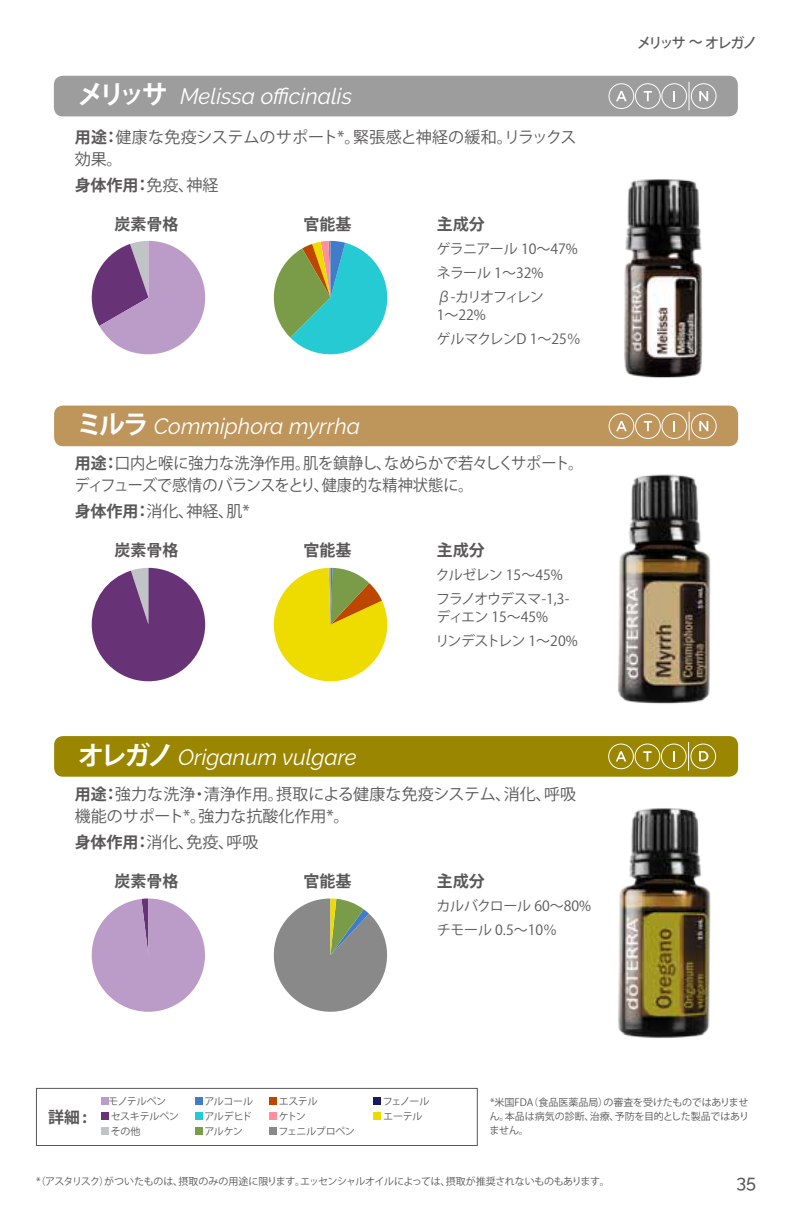
<style>
.page{position:relative;width:792px;height:1224px;background:#fff}
.page>*{position:absolute;margin:0;border:0;box-sizing:border-box;transform-origin:0 0}
.t1{font:italic 22.2px "Raleway";color:#fff}
.t2{font:500 18px "Raleway";color:#595757}
.t3{font:16px/22px "Koz Go Pro";color:#595757}
.t4{font:16px/22px "Koz Go Pro";color:#595757;scale:.95 1}
.t5{font:700 16px "Koz Go Pro";color:#595757}
.t6{font:14px/24px "Koz Go Pro";letter-spacing:-.045em;color:#595757}
.t7{font:14px/24px "Koz Go Pro";letter-spacing:-.07em;color:#595757}
.t8{font:14px/24px "Koz Go Pro";letter-spacing:-.015em;color:#595757}
.t9{font:14px/24px "Koz Go Pro";letter-spacing:-.01em;color:#595757}
.t10{font:500 14px "Koz Go Pro";letter-spacing:-.135em;color:#595757}
.t11{font:10px/15px "Koz Go Pro";letter-spacing:-.03em;color:#595757;text-align:justify}
.t12{font:10px/15px "Koz Go Pro";letter-spacing:-.05em;color:#595757}
.s1{font-family:"Koz Go Pro";font-weight:700;font-style:normal;font-size:26px}
.s2{font-weight:700}
.s3{font-weight:400}
</style>
<div class="page">
<div style="left:36px;top:1088px;width:442px;height:58px;border:1px solid #595757"></div>
<div style="left:101px;top:1097px;width:8px;height:8px;background:#bb9bc7"></div>
<div style="left:101px;top:1112px;width:8px;height:8px;background:#683277"></div>
<div style="left:101px;top:1127px;width:8px;height:8px;background:#c1c4c6"></div>
<div style="left:195px;top:1097px;width:7px;height:8px;background:#407cca"></div>
<div style="left:195px;top:1112px;width:7px;height:8px;background:#26cad3"></div>
<div style="left:195px;top:1127px;width:7px;height:8px;background:#7a9c49"></div>
<div style="left:269px;top:1097px;width:8px;height:8px;background:#bd4700"></div>
<div style="left:269px;top:1112px;width:8px;height:8px;background:#ff8f9f"></div>
<div style="left:269px;top:1127px;width:8px;height:8px;background:#898989"></div>
<div style="left:373px;top:1097px;width:8px;height:8px;background:#171c61"></div>
<div style="left:373px;top:1112px;width:8px;height:8px;background:#eedc00"></div>
<img style="left:618px;top:808px;width:93px;height:230px">
<div style="left:54px;top:736px;width:684px;height:41px;background:#9b8600;border-radius:9px"></div>
<div style="left:608px;top:744px;width:26px;height:25px;border:1px solid #fff;border-radius:50%"></div>
<div style="left:690px;top:744px;width:26px;height:25px;border:1px solid #fff;border-radius:50%"></div>
<svg style="left:92px;top:899px;width:113px;height:113px"></svg>
<svg style="left:273px;top:899px;width:115px;height:113px"></svg>
<div style="left:54px;top:406px;width:684px;height:40px;background:#be955b;border-radius:9px"></div>
<img style="left:616px;top:474px;width:98px;height:303px">
<svg style="left:689px;top:412px;width:1px;height:28px"></svg>
<div style="left:609px;top:413px;width:25px;height:26px;border:1px solid #fff;border-radius:50%"></div>
<svg style="left:616px;top:421px;width:11px;height:10px"></svg>
<div style="left:635px;top:413px;width:26px;height:26px;border:1px solid #fff;border-radius:50%"></div>
<svg style="left:644px;top:421px;width:8px;height:10px"></svg>
<div style="left:662px;top:413px;width:25px;height:26px;border:1px solid #fff;border-radius:50%"></div>
<svg style="left:673px;top:421px;width:2px;height:10px"></svg>
<div style="left:691px;top:413px;width:26px;height:26px;border:1px solid #fff;border-radius:50%"></div>
<svg style="left:699px;top:421px;width:9px;height:10px"></svg>
<svg style="left:92px;top:568px;width:113px;height:113px"></svg>
<svg style="left:273px;top:568px;width:115px;height:114px"></svg>
<div style="left:54px;top:76px;width:684px;height:40px;background:#9d9d9e;border-radius:9px"></div>
<img style="left:624px;top:179px;width:79px;height:199px">
<svg style="left:689px;top:82px;width:1px;height:28px"></svg>
<div style="left:609px;top:83px;width:25px;height:26px;border:1px solid #fff;border-radius:50%"></div>
<svg style="left:616px;top:91px;width:11px;height:10px"></svg>
<div style="left:635px;top:83px;width:26px;height:26px;border:1px solid #fff;border-radius:50%"></div>
<svg style="left:644px;top:91px;width:8px;height:10px"></svg>
<div style="left:661px;top:83px;width:26px;height:26px;border:1px solid #fff;border-radius:50%"></div>
<svg style="left:673px;top:91px;width:2px;height:10px"></svg>
<div style="left:691px;top:83px;width:26px;height:26px;border:1px solid #fff;border-radius:50%"></div>
<svg style="left:699px;top:91px;width:9px;height:10px"></svg>
<svg style="left:91px;top:241px;width:114px;height:113px"></svg>
<svg style="left:273px;top:241px;width:115px;height:114px"></svg>
<h1 class="t1" style="left:77px;top:84px;width:276px"><span class="s1">メリッサ</span> Melissa officinalis</h1>
<h3 class="t3" style="left:75px;top:127px;width:503px"><span class="s2">用途：</span>健康な免疫システムのサポート*。緊張感と神経の緩和。リラックス効果。</h3>
<h3 class="t5" style="left:75px;top:175px;width:145px">身体作用：<span class="s3">免疫、神経</span></h3>
<h3 class="t5" style="left:114px;top:214px;width:65px">炭素骨格</h3>
<h3 class="t5" style="left:304px;top:214px;width:49px">官能基</h3>
<h1 class="t1" style="left:77px;top:414px;width:285px"><span class="s1">ミルラ</span> Commiphora myrrha</h1>
<h3 class="t5" style="left:437px;top:214px;width:49px">主成分</h3>
<h3 class="t6" style="left:437px;top:237px;width:143px">ゲラニアール 10～47%ネラール 1～32%<br>β-カリオフィレン</h3>
<h3 class="t9" style="left:437px;top:303px;width:146px">1～22%<br>ゲルマクレンD 1～25％</h3>
<h3 class="t4" style="left:74px;top:453px;width:537px"><span class="s2">用途：</span>口内と喉に強力な洗浄作用。肌を鎮静し、なめらかで若々しくサポート。ディフューズで感情のバランスをとり、健康的な精神状態に。</h3>
<h3 class="t3" style="left:75px;top:500px;width:177px"><span class="s2">身体作用：</span>消化、神経、肌*</h3>
<h3 class="t5" style="left:114px;top:539px;width:65px">炭素骨格</h3>
<h3 class="t5" style="left:304px;top:539px;width:49px">官能基</h3>
<h1 class="t1" style="left:78px;top:744px;width:280px"><span class="s1">オレガノ</span> Origanum vulgare</h1>
<h3 class="t5" style="left:437px;top:539px;width:49px">主成分</h3>
<h3 class="t7" style="left:436px;top:563px;width:135px">クルゼレン 15～45%フラノオウデスマ-1,3-</h3>
<h3 class="t6" style="left:436px;top:605px;width:144px">ディエン 15～45%<br>リンデストレン 1～20%</h3>
<h3 class="t3" style="left:75px;top:784px;width:503px"><span class="s2">用途：</span>強力な洗浄・清浄作用。摂取による健康な免疫システム、消化、呼吸機能のサポート*。強力な抗酸化作用*。</h3>
<h3 class="t3" style="left:75px;top:831px;width:185px"><span class="s2">身体作用：</span>消化、免疫、呼吸</h3>
<h3 class="t5" style="left:114px;top:870px;width:65px">炭素骨格</h3>
<h3 class="t5" style="left:304px;top:870px;width:49px">官能基</h3>
<h3 class="t5" style="left:437px;top:870px;width:49px">主成分</h3>
<h3 class="t8" style="left:436px;top:894px;width:156px">カルバクロール 60～80%チモール 0.5～10％</h3>
<h3 class="t10" style="left:637px;top:34px;width:122px">メリッサ 〜 オレガノ</h3>
<p class="t11" style="left:108px;top:1094px;width:72px;text-align:left">モノテルペン<br>セスキテルペンその他</p>
<p class="t11" style="left:204px;top:1094px;width:50px">アルコールアルデヒドアルケン</p>
<p class="t12" style="left:278px;top:1094px;width:78px">エステル<br>ケトン<br>フェニルプロペン</p>
<p class="t11" style="left:383px;top:1094px;width:48px">フェノールエーテル</p>
<h3 class="t5" style="left:48px;top:1107px;width:40px">詳細 :</h3>
<p class="t11" style="left:490px;top:1096px;width:261px;line-height:14px">*米国FDA（食品医薬品局）の審査を受けたものではありません。本品は病気の診断、治療、予防を目的とした製品ではありません。</p>
<p class="t11" style="left:36px;top:1174px;width:576px">*（アスタリスク）がついたものは、摂取のみの用途に限ります。エッセンシャルオイルによっては、摂取が推奨されないものもあります。</p>
<h2 class="t2" style="left:736px;top:1171px;width:21px">35</h2>
</div>
